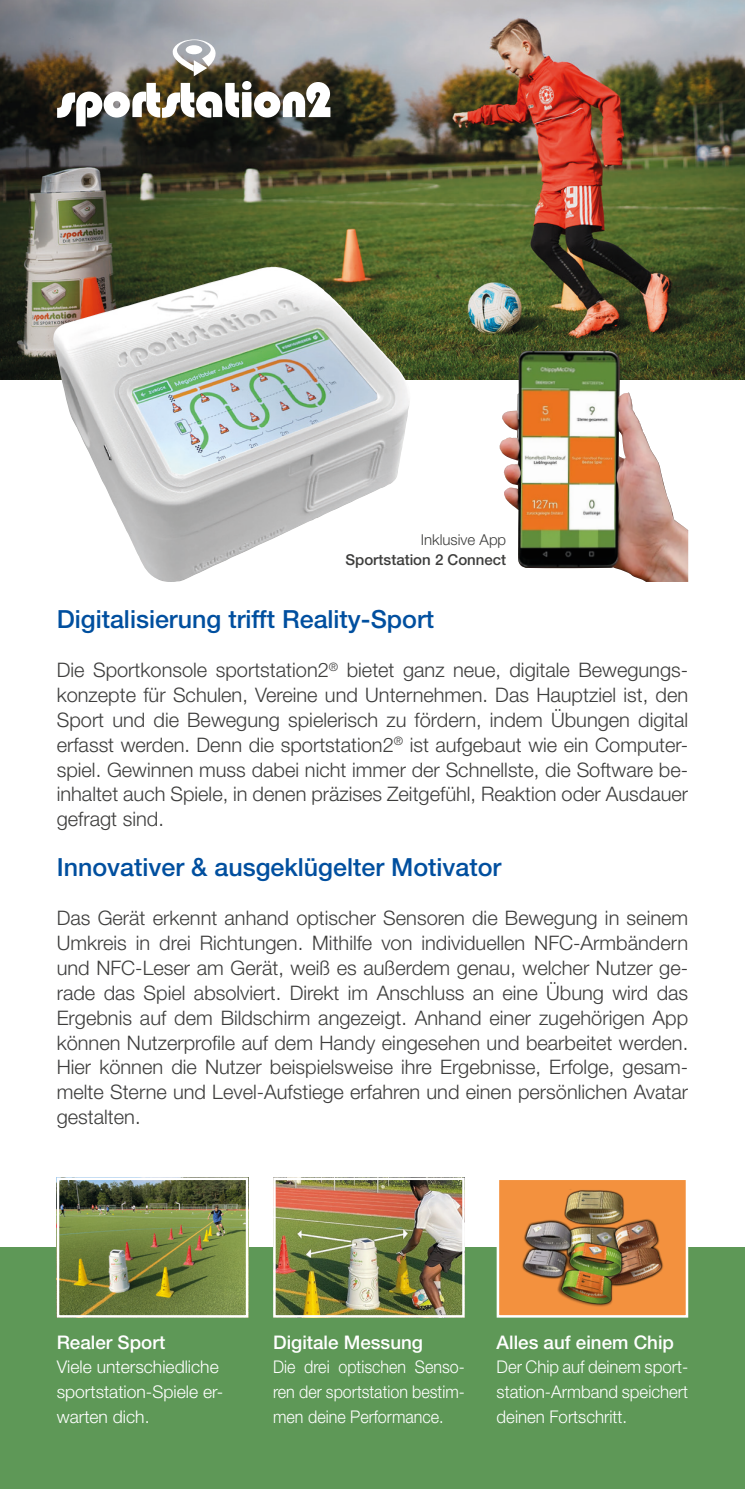
<style>
.page{position:relative;width:745px;height:1489px;background:#fff}
.page>*{position:absolute;margin:0;border:0;box-sizing:border-box;transform-origin:0 0}
.t1{font:500 25px "Helvetica Neue LT Pro";color:#004f9f}
.t2{font:300 20px/24.8px "Helvetica Neue LT Pro";color:#3d3d3c;text-align:justify}
.t3{font:500 18.75px "Helvetica Neue LT Pro";color:#fff}
.t4{font:300 17.5px/24.8px "Helvetica Neue LT Pro";color:#fff;text-align:justify;scale:.92 1}
.t5{font:300 17.5px/24.8px "Helvetica Neue LT Pro";color:#fff;text-align:justify;scale:.96 1}
.t6{font:300 17.5px/24.8px "Helvetica Neue LT Pro";color:#fff}
.t7{font:500 15px "Helvetica Neue LT Pro";color:#3d3d3c}
.t8{font:300 15px "Helvetica Neue LT Pro";color:#3d3d3c}
</style>
<div class="page">
<div style="left:0;top:1247px;width:744px;height:241px;background:#5e9857"></div>
<img style="left:0;top:0;width:744px;height:379px">
<img style="left:52px;top:267px;width:358px;height:315px">
<div style="left:497px;top:1178px;width:189px;height:138px;background:#f3913e"></div>
<img style="left:522px;top:1189px;width:142px;height:118px">
<div style="left:496px;top:1177px;width:191px;height:140px;border:2px solid #fff"></div>
<img style="left:276px;top:1180px;width:185px;height:134px">
<div style="left:273px;top:1177px;width:191px;height:140px;border:2px solid #fff"></div>
<img style="left:60px;top:1180px;width:185px;height:134px">
<div style="left:57px;top:1177px;width:191px;height:140px;border:2px solid #fff"></div>
<img style="left:498px;top:351px;width:189px;height:231px">
<svg style="left:57px;top:39px;width:273px;height:87px"></svg>
<p class="t8" style="left:420px;top:530px;width:87px">Inklusive App</p>
<p class="t7" style="left:345px;top:550px;width:162px">Sportstation 2 Connect</p>
<p class="t1" style="left:57px;top:603px;width:378px">Digitalisierung trifft Reality-Sport</p>
<p class="t2" style="left:57px;top:657px;width:632px">Die Sportkonsole sportstation2<sup>®</sup> bietet ganz neue, digitale Bewegungs&shy;konzepte für Schulen, Vereine und Unternehmen. Das Hauptziel ist, den Sport und die Bewegung spielerisch zu fördern, indem Übungen digital erfasst werden. Denn die sportstation2<sup>®</sup> ist aufgebaut wie ein Computer&shy;spiel. Gewinnen muss dabei nicht immer der Schnellste, die Software be&shy;inhaltet auch Spiele, in denen präzises Zeitgefühl, Reaktion oder Ausdauer gefragt sind.</p>
<p class="t1" style="left:57px;top:851px;width:446px">Innovativer &amp; ausgeklügelter Motivator</p>
<p class="t2" style="left:57px;top:905px;width:632px">Das Gerät erkennt anhand optischer Sensoren die Bewegung in seinem Umkreis in drei Richtungen. Mithilfe von individuellen NFC-Armbändern und NFC-Leser am Gerät, weiß es außerdem genau, welcher Nutzer ge&shy;rade das Spiel absolviert. Direkt im Anschluss an eine Übung wird das Ergebnis auf dem Bildschirm angezeigt. Anhand einer zugehörigen App können Nutzerprofile auf dem Handy eingesehen und bearbeitet werden.<br>Hier können die Nutzer beispielsweise ihre Ergebnisse, Erfolge, gesam&shy;melte Sterne und Level-Aufstiege erfahren und einen persönlichen Avatar gestalten.</p>
<p class="t3" style="left:57px;top:1330px;width:110px">Realer Sport</p>
<p class="t6" style="left:57px;top:1354px;width:168px">Viele unterschiedliche sportstation-Spiele er&shy;warten dich.</p>
<p class="t3" style="left:273px;top:1330px;width:151px">Digitale Messung</p>
<p class="t4" style="left:273px;top:1354px;width:209px">Die drei optischen Senso&shy;ren der sportstation bestim&shy;men deine Performance.</p>
<p class="t3" style="left:496px;top:1330px;width:179px">Alles auf einem Chip</p>
<p class="t5" style="left:496px;top:1354px;width:201px">Der Chip auf deinem sport&shy;station-Armband speichert deinen Fortschritt.</p>
</div>
